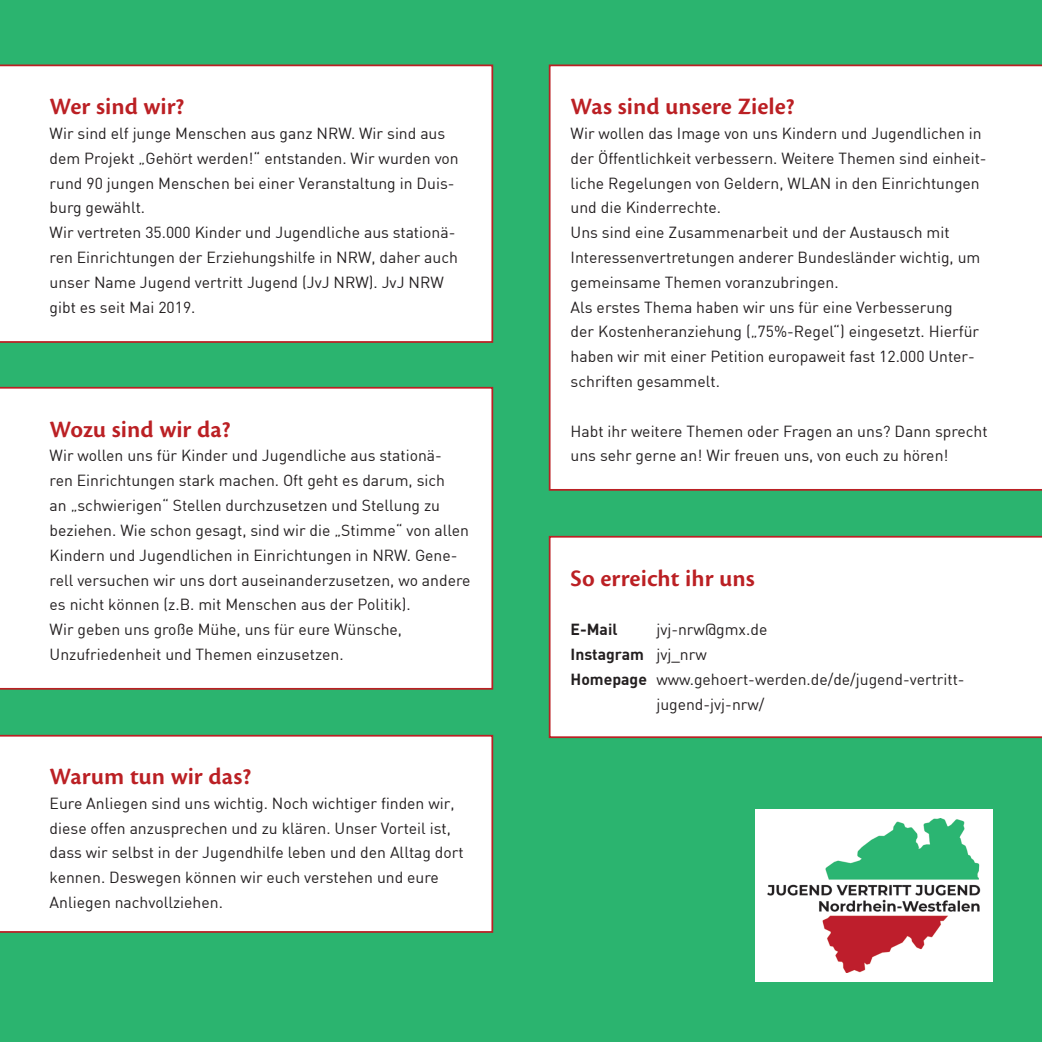
<style>
.page{position:relative;width:1042px;height:1042px;background:#2bb46f}
.page>*{position:absolute;margin:0;border:0;box-sizing:border-box;transform-origin:0 0}
.t1{font:24.5px "Cronos Pro Semibold Capt";color:#bb2024}
.t2{font:15.75px/24.8px "DIN";color:#231f20}
.t3{font:700 15.75px "DIN";color:#231f20}
.s1{font-weight:400}
.s2{font-weight:700}
</style>
<div class="page">
<div style="left:755px;top:809px;width:237px;height:172px;background:#fff"></div>
<img style="left:767px;top:818px;width:214px;height:155px">
<div style="left:548px;top:64px;width:494px;height:427px;background:#fff"></div>
<div style="left:548px;top:535px;width:494px;height:204px;background:#fff"></div>
<div style="left:0;top:64px;width:494px;height:279px;background:#fff"></div>
<div style="left:0;top:386px;width:494px;height:304px;background:#fff"></div>
<div style="left:0;top:734px;width:494px;height:199px;background:#fff"></div>
<h1 class="t1" style="left:50px;top:92px;width:136px">Wer sind wir?</h1>
<p class="t2" style="left:50px;top:120px;width:411px">Wir sind elf junge Menschen aus ganz NRW. Wir sind aus dem Projekt „Gehört werden!“ entstanden. Wir wurden von rund 90 jungen Menschen bei einer Veranstaltung in Duis&shy;burg gewählt.<br>Wir vertreten 35.000 Kinder und Jugendliche aus stationä&shy;ren Einrichtungen der Erziehungshilfe in NRW, daher auch unser Name Jugend vertritt Jugend (JvJ NRW). JvJ NRW gibt es seit Mai 2019.</p>
<h1 class="t1" style="left:50px;top:415px;width:183px">Wozu sind wir da?</h1>
<p class="t2" style="left:50px;top:443px;width:422px">Wir wollen uns für Kinder und Jugendliche aus stationä-<br>ren Einrichtungen stark machen. Oft geht es darum, sich<br>an „schwierigen“ Stellen durchzusetzen und Stellung zu beziehen. Wie schon gesagt, sind wir die „Stimme“ von allen Kindern und Jugendlichen in Einrichtungen in NRW. Gene&shy;rell versuchen wir uns dort auseinanderzusetzen, wo andere es nicht können (z.B. mit Menschen aus der Politik).<br>Wir geben uns große Mühe, uns für eure Wünsche, Unzufriedenheit und Themen einzusetzen.</p>
<h1 class="t1" style="left:50px;top:762px;width:203px">Warum tun wir das?</h1>
<p class="t2" style="left:50px;top:790px;width:415px">Eure Anliegen sind uns wichtig. Noch wichtiger finden wir, diese offen anzusprechen und zu klären. Unser Vorteil ist, dass wir selbst in der Jugendhilfe leben und den Alltag dort kennen. Deswegen können wir euch verstehen und eure Anliegen nachvollziehen.</p>
<h1 class="t1" style="left:570px;top:92px;width:226px">Was sind unsere Ziele?</h1>
<p class="t2" style="left:570px;top:120px;width:417px">Wir wollen das Image von uns Kindern und Jugendlichen in der Öffentlichkeit verbessern. Weitere Themen sind einheit&shy;liche Regelungen von Geldern, WLAN in den Einrichtungen und die Kinderrechte.<br>Uns sind eine Zusammenarbeit und der Austausch mit Interessenvertretungen anderer Bundesländer wichtig, um gemeinsame Themen voranzubringen.<br>Als erstes Thema haben wir uns für eine Verbesserung<br>der Kostenheranziehung („75%-Regel“) eingesetzt. Hierfür haben wir mit einer Petition europaweit fast 12.000 Unter&shy;schriften gesammelt.</p>
<p class="t2" style="left:570px;top:418px;width:419px">Habt ihr weitere Themen oder Fragen an uns? Dann sprecht uns sehr gerne an! Wir freuen uns, von euch zu hören!</p>
<h1 class="t1" style="left:570px;top:564px;width:186px">So erreicht ihr uns</h1>
<p class="t3" style="left:570px;top:619px;width:48px">E-Mail</p>
<p class="t2" style="left:656px;top:617px;width:112px">jvj-nrw@gmx.de</p>
<p class="t3" style="left:570px;top:644px;width:138px">Instagram <span class="s1">jvj_nrw</span></p>
<p class="t2" style="left:570px;top:666px;width:395px"><span class="s2">Homepage</span> www.gehoert-werden.de/de/jugend-vertritt-</p>
<p class="t2" style="left:656px;top:691px;width:110px">jugend-jvj-nrw/</p>
</div>
